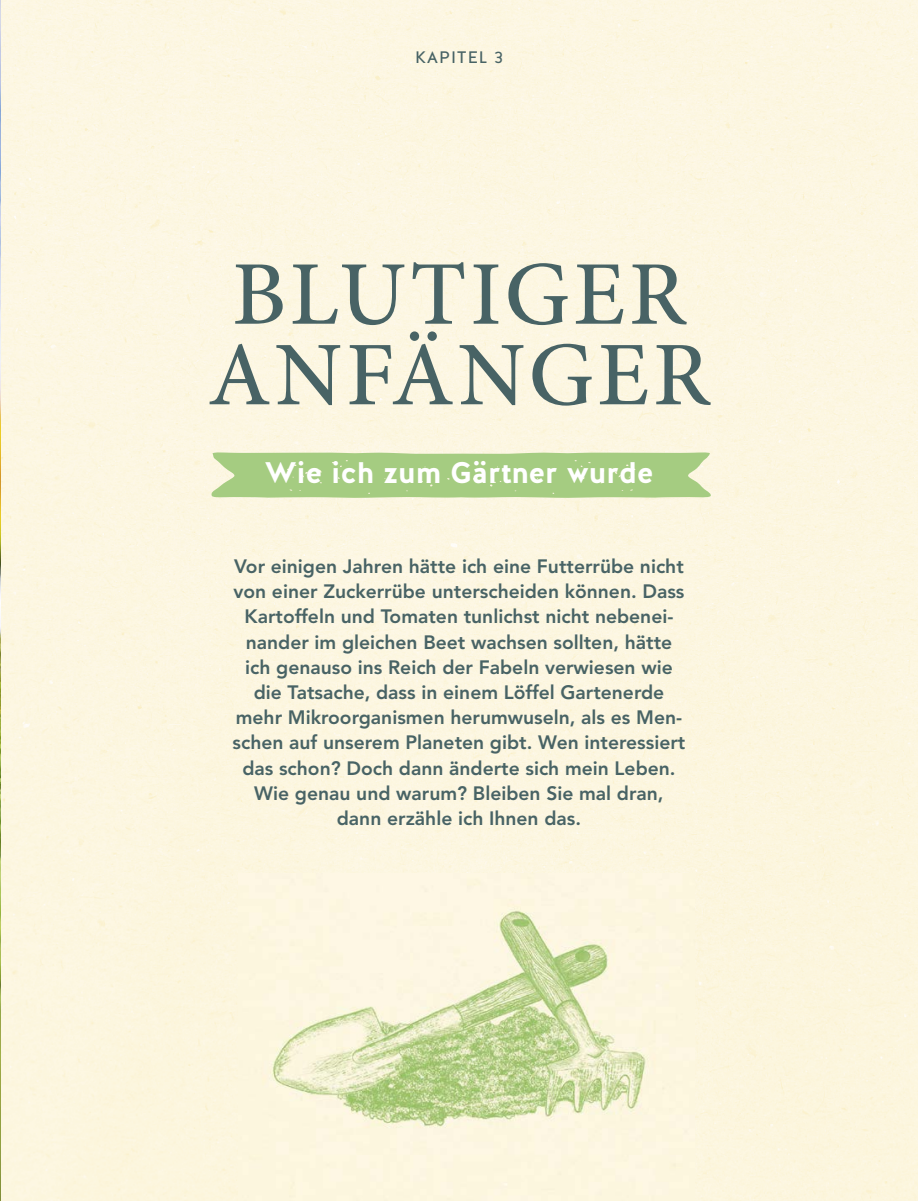
<style>
.page{position:relative;width:918px;height:1201px;background:#fff}
.page>*{position:absolute;margin:0;border:0;box-sizing:border-box;transform-origin:0 0}
.t1{font:500 91px/80.5px "Minion Pro";letter-spacing:.04em;color:#486365}
.t2{font:700 29.75px "Halis GR";color:#fff}
.t3{font:800 19.25px/25.2px "Avenir LT Std";color:#486365;text-align:center}
.t4{font:16.62px "Halis GR";letter-spacing:.05em;color:#486365}
</style>
<div class="page">
<div style="left:1px;top:0;width:917px;height:1200px;background:#fcf6e1"></div>
<img style="left:0;top:0;width:1px;height:1200px">
<svg style="left:211px;top:452px;width:500px;height:46px;background:#accf88"></svg>
<img style="left:238px;top:873px;width:456px;height:327px">
<p class="t4" style="left:415px;top:47px;width:89px">KAPITEL 3</p>
<h1 class="t1" style="left:208px;top:252px;width:504px">BLUTIGER<br>ANFÄNGER</h1>
<h2 class="t2" style="left:264px;top:455px;width:390px">Wie ich zum Gärtner wurde</h2>
<p class="t3" style="left:232px;top:555px;width:454px">Vor einigen Jahren hätte ich eine Futterrübe nicht von einer Zuckerrübe unterscheiden können. Dass Kartoffeln und Tomaten tunlichst nicht nebenei&shy;nander im gleichen Beet wachsen sollten, hätte ich genauso ins Reich der Fabeln verwiesen wie die Tatsache, dass in einem Löffel Gartenerde mehr Mikroorganismen herumwuseln, als es Men&shy;schen auf unserem Planeten gibt. Wen interessiert das schon? Doch dann änderte sich mein Leben.<br>Wie genau und warum? Bleiben Sie mal dran, dann erzähle ich Ihnen das.</p>
</div>
